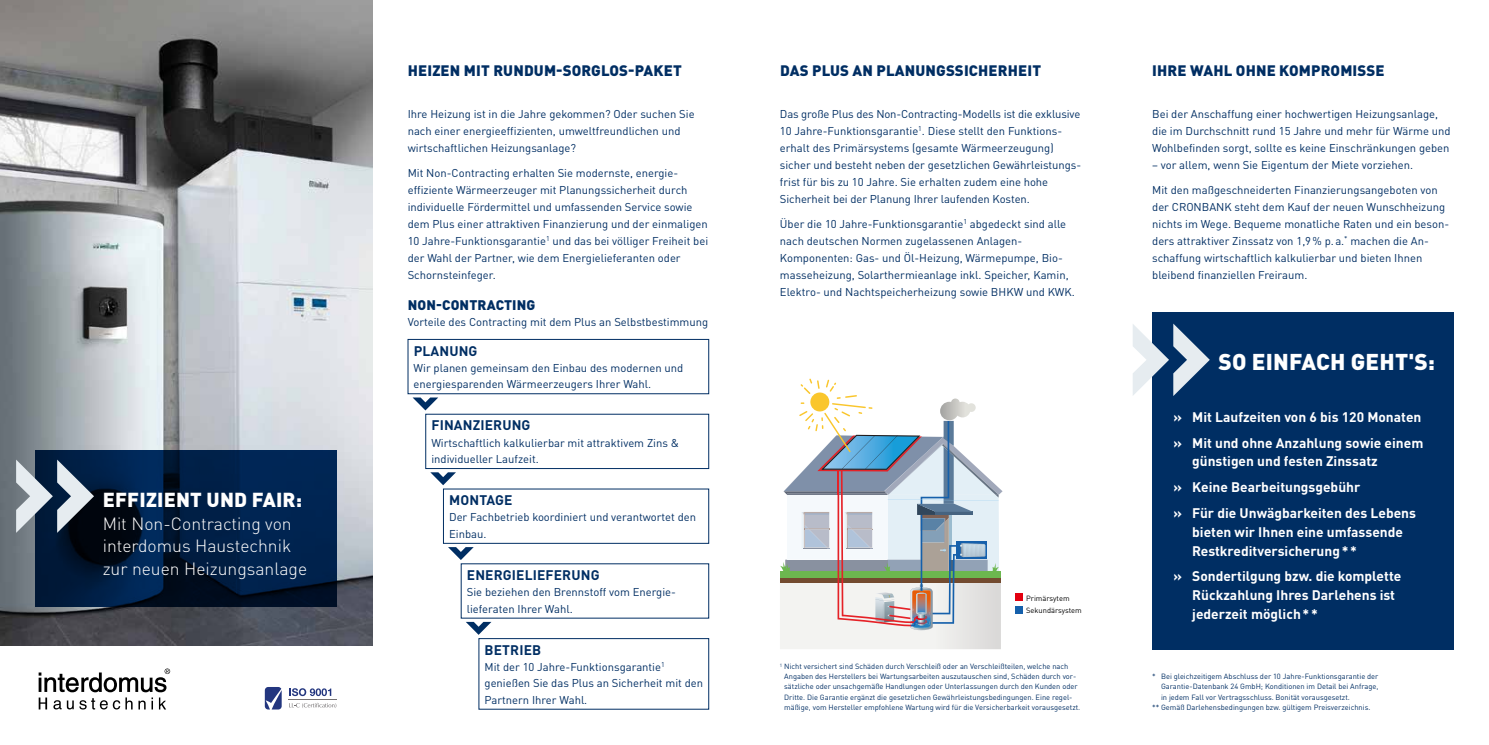
<style>
.page{position:relative;width:1489px;height:745px;background:#fff}
.page>*{position:absolute;margin:0;border:0;box-sizing:border-box;transform-origin:0 0}
.t1{font:900 22.62px "DINOT";letter-spacing:.01em;color:#fff}
.t2{font:900 20px "DINOT";letter-spacing:.01em;color:#fff}
.t3{font:300 17.5px/22.5px "DINOT";color:#fff}
.t4{font:900 15px "DINOT";letter-spacing:.01em;color:#002e63}
.t5{font:700 13.75px/25.9px "DINOT";color:#fff}
.t6{font:700 13.75px "DINOT";letter-spacing:.01em;color:#002e63}
.t7{font:900 13.75px "DINOT";letter-spacing:.01em;color:#002e63}
.t8{font:11.25px/16.9px "DINOT";color:#002e63}
.t9{font:7.5px/10px "DINOT";color:#002e63}
.t10{font:7.5px/12.2px "DINOT";color:#000}
</style>
<div class="page">
<img style="left:0;top:0;width:372px;height:645px">
<svg style="left:35px;top:450px;width:302px;height:156px;background:#001c3f"></svg>
<svg style="left:16px;top:459px;width:78px;height:73px;background:#687787"></svg>
<svg style="left:412px;top:397px;width:26px;height:13px"></svg>
<svg style="left:430px;top:472px;width:26px;height:13px"></svg>
<svg style="left:448px;top:547px;width:25px;height:12px"></svg>
<svg style="left:466px;top:621px;width:25px;height:13px"></svg>
<div style="left:1015px;top:593px;width:7px;height:7px;background:#e3000f"></div>
<div style="left:1015px;top:605px;width:7px;height:7px;background:#1560ab"></div>
<svg style="left:39px;top:668px;width:131px;height:41px"></svg>
<hr style="left:288px;top:698px;width:49px;height:1px;background:#747172">
<svg style="left:265px;top:687px;width:17px;height:22px"></svg>
<svg style="left:289px;top:688px;width:42px;height:7px"></svg>
<svg style="left:289px;top:702px;width:47px;height:5px"></svg>
<div style="left:407px;top:339px;width:302px;height:55px;border:1px solid #002e63"></div>
<div style="left:478px;top:638px;width:231px;height:71px;border:1px solid #002e63"></div>
<div style="left:1152px;top:312px;width:301px;height:336px;background:#002e63"></div>
<svg style="left:1133px;top:323px;width:76px;height:73px"></svg>
<svg style="left:780px;top:378px;width:222px;height:270px"></svg>
<h2 class="t2" style="left:103px;top:486px;width:201px">EFFIZIENT UND FAIR:</h2>
<h3 class="t3" style="left:103px;top:511px;width:206px">Mit Non-Contracting von interdomus Haustechnik zur neuen Heizungsanlage</h3>
<h3 class="t4" style="left:408px;top:60px;width:275px">HEIZEN MIT RUNDUM-SORGLOS-PAKET</h3>
<p class="t8" style="left:407px;top:105px;width:288px">Ihre Heizung ist in die Jahre gekommen? Oder suchen Sie nach einer energieeffizienten, umweltfreundlichen und wirtschaftlichen Heizungsanlage?</p>
<p class="t8" style="left:407px;top:164px;width:302px">Mit Non-Contracting erhalten Sie modernste, energie&shy;effiziente Wärmeerzeuger mit Planungssicherheit durch individuelle Fördermittel und umfassenden Service sowie dem Plus einer attraktiven Finanzierung und der einmaligen 10 Jahre-Funktionsgarantie<sup>1</sup> und das bei völliger Freiheit bei der Wahl der Partner, wie dem Energielieferanten oder Schornsteinfeger.</p>
<p class="t7" style="left:408px;top:295px;width:129px">NON-CONTRACTING</p>
<p class="t8" style="left:407px;top:313px;width:302px">Vorteile des Contracting mit dem Plus an Selbstbestimmung</p>
<p class="t6" style="left:413px;top:341px;width:65px">PLANUNG</p>
<p class="t8" style="left:413px;top:359px;width:271px;line-height:16.2px">Wir planen gemeinsam den Einbau des modernen und energiesparenden Wärmeerzeugers Ihrer Wahl.</p>
<p class="t6" style="left:431px;top:416px;width:101px">FINANZIERUNG</p>
<p class="t8" style="left:431px;top:434px;width:249px;line-height:16.2px">Wirtschaftlich kalkulierbar mit attraktivem Zins &amp; individueller Laufzeit.</p>
<p class="t6" style="left:449px;top:491px;width:65px">MONTAGE</p>
<p class="t8" style="left:449px;top:508px;width:248px;line-height:16.2px">Der Fachbetrieb koordiniert und verantwortet den<br>Einbau.</p>
<p class="t6" style="left:467px;top:565px;width:134px">ENERGIELIEFERUNG</p>
<p class="t8" style="left:467px;top:583px;width:209px;line-height:16.2px">Sie beziehen den Brennstoff vom Energie&shy;lieferaten Ihrer Wahl.</p>
<p class="t6" style="left:484px;top:640px;width:58px">BETRIEB</p>
<p class="t8" style="left:484px;top:658px;width:220px;line-height:16.2px">Mit der 10 Jahre-Funktionsgarantie<sup>1 </sup>genießen Sie das Plus an Sicherheit mit den<br>Partnern Ihrer Wahl.</p>
<h3 class="t4" style="left:780px;top:60px;width:263px">DAS PLUS AN PLANUNGSSICHERHEIT</h3>
<p class="t8" style="left:780px;top:105px;width:302px">Das große Plus des Non-Contracting-Modells ist die exklusive 10 Jahre-Funktionsgarantie<sup>1</sup>. Diese stellt den Funktions&shy;erhalt des Primärsystems (gesamte Wärmeerzeugung) sicher und besteht neben der gesetzlichen Gewährleistungs&shy;frist für bis zu 10 Jahre. Sie erhalten zudem eine hohe Sicherheit bei der Planung Ihrer laufenden Kosten.</p>
<p class="t8" style="left:780px;top:215px;width:296px">Über die 10 Jahre-Funktionsgarantie<sup>1</sup> abgedeckt sind alle nach deutschen Normen zugelassenen Anlagen-Komponenten: Gas- und Öl-Heizung, Wärmepumpe, Bio&shy;masseheizung, Solarthermieanlage inkl. Speicher, Kamin, Elektro- und Nachtspeicherheizung sowie BHKW und KWK.</p>
<p class="t10" style="left:1026px;top:591px;width:57px">Primärsytem<br>Sekundärsystem</p>
<p class="t9" style="left:784px;top:661px;width:297px;text-indent:-4px"><sup>1</sup> Nicht versichert sind Schäden durch Verschleiß oder an Verschleißteilen, welche nach Angaben des Herstellers bei Wartungsarbeiten auszutauschen sind, Schäden durch vor&shy;sätzliche oder unsachgemäße Handlungen oder Unterlassungen durch den Kunden oder Dritte. Die Garantie ergänzt die gesetzlichen Gewährleistungsbedingungen. Eine regel&shy;mäßige, vom Hersteller empfohlene Wartung wird für die Versicherbarkeit vorausgesetzt.</p>
<h3 class="t4" style="left:1152px;top:60px;width:234px">IHRE WAHL OHNE KOMPROMISSE</h3>
<p class="t8" style="left:1152px;top:105px;width:300px">Bei der Anschaffung einer hochwertigen Heizungsanlage, die im Durchschnitt rund 15 Jahre und mehr für Wärme und<br>Wohlbefinden sorgt, sollte es keine Einschränkungen geben</p>
<p class="t8" style="left:1152px;top:156px;width:262px">– vor allem, wenn Sie Eigentum der Miete vorziehen.</p>
<p class="t8" style="left:1152px;top:181px;width:298px">Mit den maßgeschneiderten Finanzierungsangeboten von der CRONBANK steht dem Kauf der neuen Wunschheizung nichts im Wege. Bequeme monatliche Raten und ein beson&shy;ders attraktiver Zinssatz von 1,9% p.a.<sup>*</sup> machen die An&shy;schaffung wirtschaftlich kalkulierbar und bieten Ihnen bleibend finanziellen Freiraum.</p>
<h1 class="t1" style="left:1218px;top:346px;width:218px">SO EINFACH GEHT'S:</h1>
<p class="t5" style="left:1173px;top:403px;width:251px">» Mit Laufzeiten von 6 bis 120 Monaten » Mit und ohne Anzahlung sowie einem</p>
<p class="t5" style="left:1173px;top:447px;width:244px;text-indent:19px">günstigen und festen Zinssatz<br>» Keine Bearbeitungsgebühr<br>» Für die Unwägbarkeiten des Lebens</p>
<p class="t5" style="left:1192px;top:521px;width:212px;line-height:18.8px">bieten wir Ihnen eine umfassende<br>Restkreditversicherung* *</p>
<p class="t5" style="left:1192px;top:566px;width:210px;line-height:18.8px;text-indent:-19px">» Sondertilgung bzw. die komplette<br>Rückzahlung Ihres Darlehens ist jederzeit möglich* *</p>
<p class="t9" style="left:1152px;top:671px;width:228px">* Bei gleichzeitigem Abschluss der 10 Jahre-Funktionsgarantie der</p>
<p class="t9" style="left:1160px;top:681px;width:219px">Garantie-Datenbank 24 GmbH; Konditionen im Detail bei Anfrage,</p>
<p class="t9" style="left:1160px;top:691px;width:190px">in jedem Fall vor Vertragsschluss. Bonität vorausgesetzt.</p>
<p class="t9" style="left:1152px;top:701px;width:220px">** Gemäß Darlehensbedingungen bzw. gültigem Preisverzeichnis.</p>
</div>
